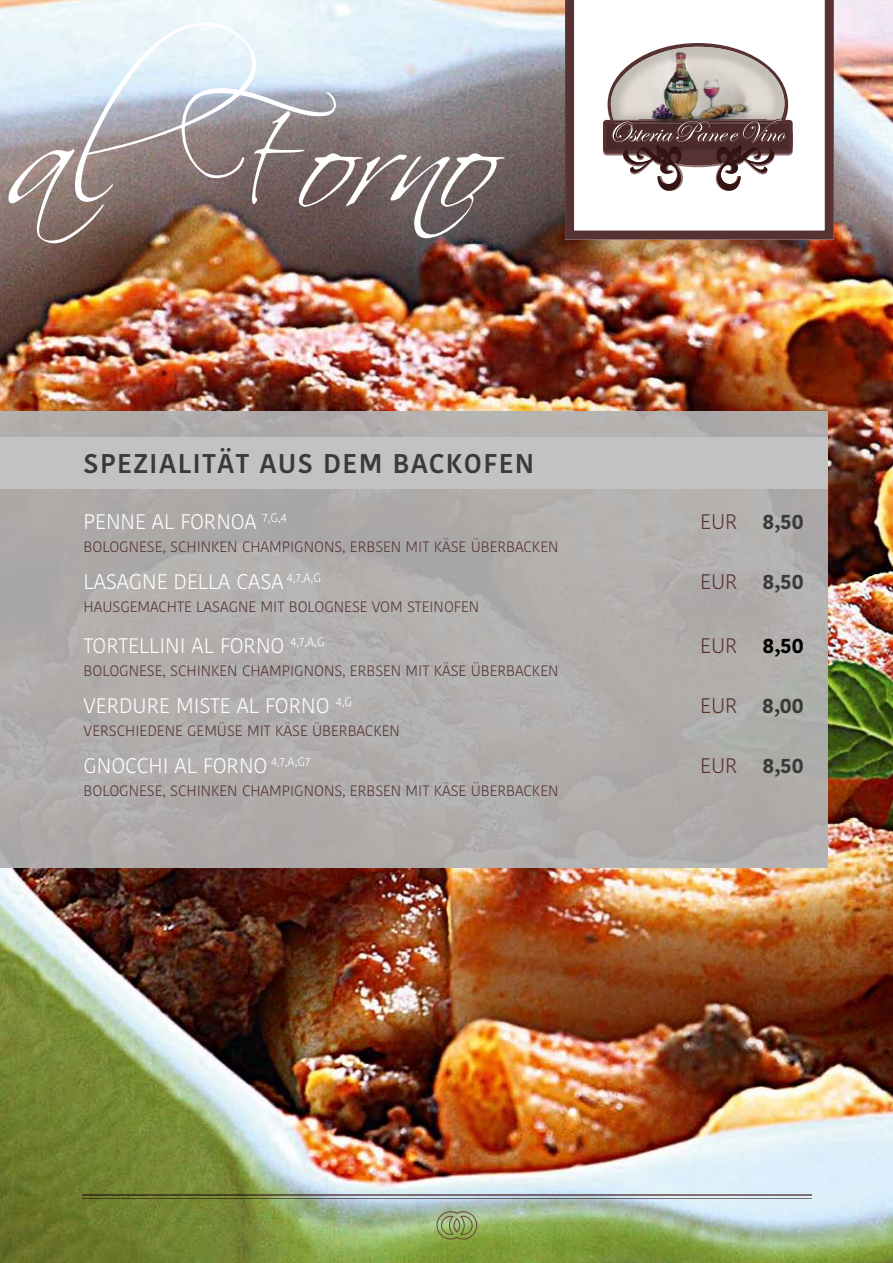
<style>
.page{position:relative;width:893px;height:1263px;background:#fff}
.page>*{position:absolute;margin:0;border:0;box-sizing:border-box;transform-origin:0 0}
.t1{font:600 27px "Kohinoor Bangla";letter-spacing:.05em;color:#3a3a39}
.t2{font:300 21px "Kohinoor Bangla";color:#fff}
.t3{font:700 21px "Kohinoor Bangla";color:#3a3a39}
.t4{font:700 21px "Kohinoor Bangla";color:#000}
.t5{font:300 15px "Kohinoor Bangla";color:#563332}
.s1{font-weight:300;color:#563332}
</style>
<div class="page">
<img style="left:0;top:0;width:893px;height:1263px">
<img style="left:0;top:411px;width:828px;height:456px">
<img style="left:83px;top:1194px;width:729px;height:1px">
<img style="left:83px;top:1198px;width:729px;height:1px">
<svg style="left:436px;top:1211px;width:41px;height:29px"></svg>
<div style="left:0;top:437px;width:828px;height:52px;background:#c1c2c2"></div>
<svg style="left:565px;top:0;width:269px;height:240px"></svg>
<img style="left:8px;top:23px;width:497px;height:220px">
<svg style="left:603px;top:43px;width:190px;height:148px"></svg>
<h1 class="t1" style="left:84px;top:441px;width:452px">SPEZIALITÄT AUS DEM BACKOFEN</h1>
<h2 class="t2" style="left:84px;top:506px;width:205px">PENNE AL FORNOA <sup>7,G,4</sup></h2>
<h2 class="t3" style="left:700px;top:503px;width:105px"><span class="s1">EUR</span> 8,50</h2>
<p class="t5" style="left:84px;top:535px;width:476px">BOLOGNESE, SCHINKEN CHAMPIGNONS, ERBSEN MIT KÄSE ÜBERBACKEN</p>
<h2 class="t2" style="left:84px;top:566px;width:239px">LASAGNE DELLA CASA <sup>4,7,A,G</sup></h2>
<h2 class="t3" style="left:700px;top:563px;width:105px"><span class="s1">EUR</span> 8,50</h2>
<p class="t5" style="left:84px;top:595px;width:397px">HAUSGEMACHTE LASAGNE MIT BOLOGNESE VOM STEINOFEN</p>
<h2 class="t2" style="left:84px;top:630px;width:243px">TORTELLINI AL FORNO <sup>4,7,A,G</sup></h2>
<h2 class="t4" style="left:700px;top:627px;width:105px"><span class="s1">EUR</span> 8,50</h2>
<p class="t5" style="left:84px;top:659px;width:476px">BOLOGNESE, SCHINKEN CHAMPIGNONS, ERBSEN MIT KÄSE ÜBERBACKEN</p>
<h2 class="t2" style="left:84px;top:690px;width:270px">VERDURE MISTE AL FORNO <sup>4,G</sup></h2>
<h2 class="t3" style="left:700px;top:687px;width:105px"><span class="s1">EUR</span> 8,00</h2>
<p class="t5" style="left:84px;top:719px;width:318px">VERSCHIEDENE GEMÜSE MIT KÄSE ÜBERBACKEN</p>
<h2 class="t2" style="left:84px;top:750px;width:228px">GNOCCHI AL FORNO <sup>4,7,A,G7</sup></h2>
<h2 class="t3" style="left:700px;top:747px;width:105px"><span class="s1">EUR</span> 8,50</h2>
<p class="t5" style="left:84px;top:779px;width:476px">BOLOGNESE, SCHINKEN CHAMPIGNONS, ERBSEN MIT KÄSE ÜBERBACKEN</p>
</div>
